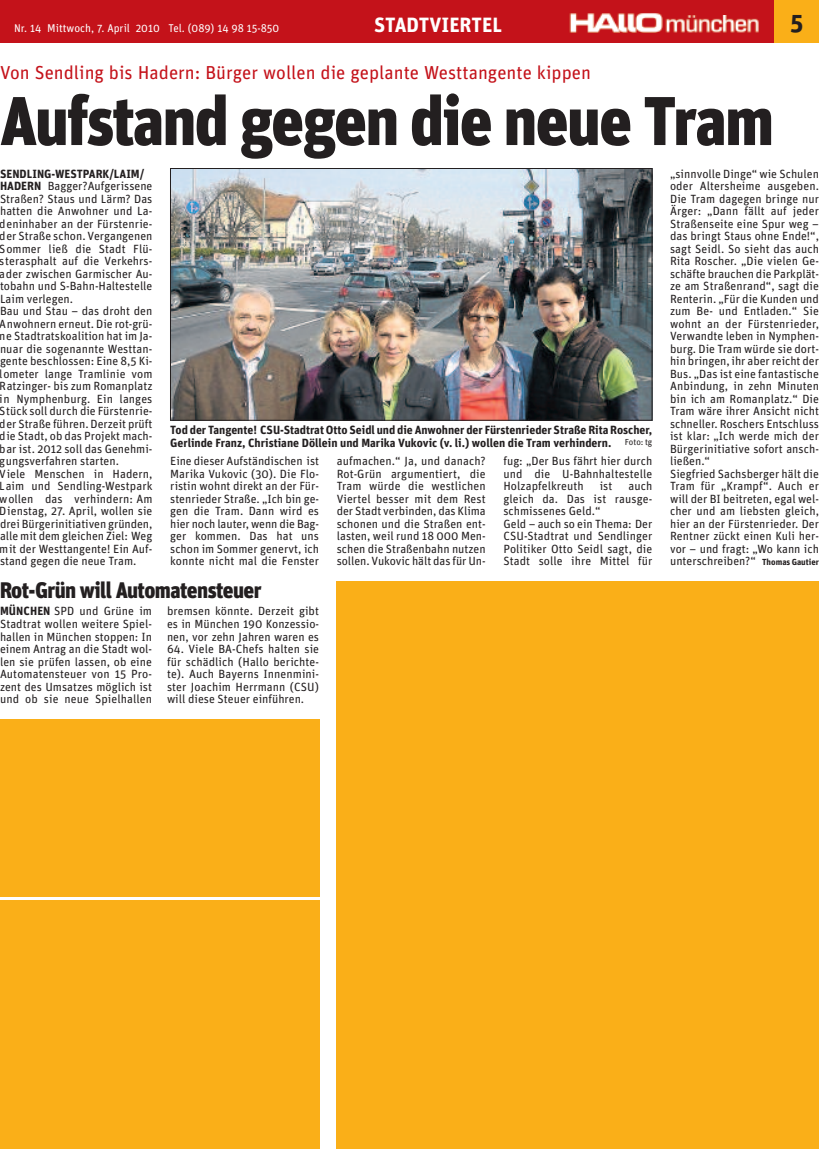
<style>
.page{position:relative;width:819px;height:1149px;background:#fff}
.page>*{position:absolute;margin:0;border:0;box-sizing:border-box;transform-origin:0 0}
.t1{font:900 68.75px "Unit";letter-spacing:-.025em;color:#231f20;scale:.95 1}
.t2{font:700 25px "Unit";color:#231f20}
.t3{font:900 22.5px "Unit";letter-spacing:-.025em;color:#231f20;scale:.95 1}
.t4{font:700 20.62px "Unit";color:#fff}
.t5{font:18.75px "Unit";color:#c4121a}
.t6{font:11.88px/12.5px "Unit";color:#231f20;text-align:justify}
.t7{font:700 11.88px/12.5px "Unit";letter-spacing:-.005em;color:#231f20}
.t8{font:11.25px "Unit";color:#fff}
.s1{font-weight:700}
.s2{font-weight:700;font-size:8.75px}
.s3{font-weight:400;font-size:8.75px}
</style>
<div class="page">
<div style="left:0;top:0;width:819px;height:43px;background:#c4121a"></div>
<div style="left:774px;top:0;width:44px;height:43px;background:#faaf18"></div>
<img style="left:569px;top:13px;width:93px;height:20px">
<img style="left:665px;top:16px;width:93px;height:17px">
<div style="left:0;top:900px;width:319px;height:248px;background:#faaf18"></div>
<div style="left:0;top:719px;width:319px;height:177px;background:#faaf18"></div>
<div style="left:337px;top:581px;width:482px;height:567px;background:#faaf18"></div>
<img style="left:172px;top:170px;width:478px;height:248px">
<div style="left:170px;top:168px;width:482px;height:252px;border:1px solid #231f20"></div>
<p class="t8" style="left:14px;top:24px;width:267px">Nr. 14 Mittwoch, 7. April 2010 Tel. (089) 14 98 15-850</p>
<h3 class="t4" style="left:374px;top:18px;width:129px">STADTVIERTEL</h3>
<h2 class="t2" style="left:790px;top:13px;width:15px">5</h2>
<h3 class="t5" style="left:0;top:66px;width:592px">Von Sendling bis Hadern: Bürger wollen die geplante Westtangente kippen</h3>
<h1 class="t1" style="left:0;top:97px;width:816px">Aufstand gegen die neue Tram</h1>
<p class="t6" style="left:0;top:168px;width:154px;text-align:left"><span class="s1">SENDLING-WESTPARK/LAIM/<br>HADERN</span> Bagger?Aufgerissene<br>Straßen? Staus und Lärm? Das hatten die Anwohner und La&shy;deninhaber an der Fürstenrie&shy;der Straße schon. Vergangenen<br>Sommer ließ die Stadt Flü&shy;sterasphalt auf die Verkehrs&shy;ader zwischen Garmischer Au&shy;tobahn und S-Bahn-Haltestelle<br>Laim verlegen.<br>Bau und Stau – das droht den<br>Anwohnern erneut. Die rot-grü&shy;ne Stadtratskoalition hat im Ja&shy;nuar die sogenannte Westtan&shy;gente beschlossen: Eine 8,5 Ki&shy;lometer lange Tramlinie vom<br>Ratzinger- bis zum Romanplatz in Nymphenburg. Ein langes<br>Stück soll durch die Fürstenrie&shy;der Straße führen. Derzeit prüft die Stadt, ob das Projekt mach&shy;bar ist. 2012 soll das Genehmi&shy;gungsverfahren starten.<br>Viele Menschen in Hadern,<br>Laim und Sendling-Westpark wollen das verhindern: Am<br>Dienstag, 27. April, wollen sie drei Bürgerinitiativen gründen, alle mit dem gleichen Ziel: Weg mit der Westtangente! Ein Auf&shy;stand gegen die neue Tram.</p>
<p class="t6" style="left:670px;top:168px;width:150px;text-align:left">„sinnvolle Dinge“ wie Schulen oder Altersheime ausgeben.<br>Die Tram dagegen bringe nur<br>Ärger: „Dann fällt auf jeder<br>Straßenseite eine Spur weg – das bringt Staus ohne Ende!“, sagt Seidl. So sieht das auch<br>Rita Roscher. „Die vielen Ge&shy;schäfte brauchen die Parkplät&shy;ze am Straßenrand“, sagt die<br>Renterin. „Für die Kunden und zum Be- und Entladen.“ Sie wohnt an der Fürstenrieder,<br>Verwandte leben in Nymphen&shy;burg. Die Tram würde sie dort&shy;hin bringen, ihr aber reicht der<br>Bus. „Das ist eine fantastische<br>Anbindung, in zehn Minuten bin ich am Romanplatz.“ Die<br>Tram wäre ihrer Ansicht nicht schneller. Roschers Entschluss ist klar: „Ich werde mich der<br>Bürgerinitiative sofort ansch&shy;ließen.“<br>Siegfried Sachsberger hält die<br>Tram für „Krampf“. Auch er will der BI beitreten, egal wel&shy;cher und am liebsten gleich, hier an der Fürstenrieder. Der<br>Rentner zückt einen Kuli her&shy;vor – und fragt: „Wo kann ich unterschreiben?“ <span class="s2">Thomas Gautier</span></p>
<p class="t7" style="left:170px;top:424px;width:483px">Tod der Tangente! CSU-Stadtrat Otto Seidl und die Anwohner der Fürstenrieder Straße Rita Roscher,<br>Gerlinde Franz, Christiane Döllein und Marika Vukovic (v. li.) wollen die Tram verhindern. <span class="s3">Foto: tg</span></p>
<p class="t6" style="left:337px;top:456px;width:150px">aufmachen.“ Ja, und danach?<br>Rot-Grün argumentiert, die Tram würde die westlichen Viertel besser mit dem Rest der Stadt verbinden, das Klima schonen und die Straßen ent&shy;lasten, weil rund 18 000 Men&shy;schen die Straßenbahn nutzen sollen. Vukovic hält das für Un-</p>
<p class="t6" style="left:170px;top:456px;width:150px">Eine dieser Aufständischen ist Marika Vukovic (30). Die Flo&shy;ristin wohnt direkt an der Für&shy;stenrieder Straße. „Ich bin ge&shy;gen die Tram. Dann wird es hier noch lauter, wenn die Bag&shy;ger kommen. Das hat uns schon im Sommer genervt, ich konnte nicht mal die Fenster</p>
<p class="t6" style="left:503px;top:456px;width:150px">fug: „Der Bus fährt hier durch und die U-Bahnhaltestelle Holzapfelkreuth</p>
<p class="t6" style="left:503px;top:481px;width:150px;text-align:left;text-indent:125px">auch gleich da. Das ist rausge&shy;schmissenes Geld.“<br>Geld – auch so ein Thema: Der<br>CSU-Stadtrat und Sendlinger<br>Politiker Otto Seidl sagt, die<br>Stadt solle ihre Mittel für</p>
<p class="t6" style="left:599px;top:481px;width:14px">ist</p>
<h3 class="t3" style="left:-1px;top:582px;width:278px">Rot-Grün will Automatensteuer</h3>
<p class="t6" style="left:0;top:606px;width:153px"><span class="s1">MÜNCHEN</span> SPD und Grüne im Stadtrat wollen weitere Spiel&shy;hallen in München stoppen: In einem Antrag an die Stadt wol&shy;len sie prüfen lassen, ob eine Automatensteuer von 15 Pro&shy;zent des Umsatzes möglich ist und ob sie neue Spielhallen</p>
<p class="t6" style="left:167px;top:606px;width:153px">bremsen könnte. Derzeit gibt es in München 190 Konzessio&shy;nen, vor zehn Jahren waren es</p>
<p class="t6" style="left:167px;top:643px;width:153px">64. Viele BA-Chefs halten sie für schädlich (Hallo berichte&shy;te). Auch Bayerns Innenmini&shy;ster Joachim Herrmann (CSU) will diese Steuer einführen.</p>
</div>
